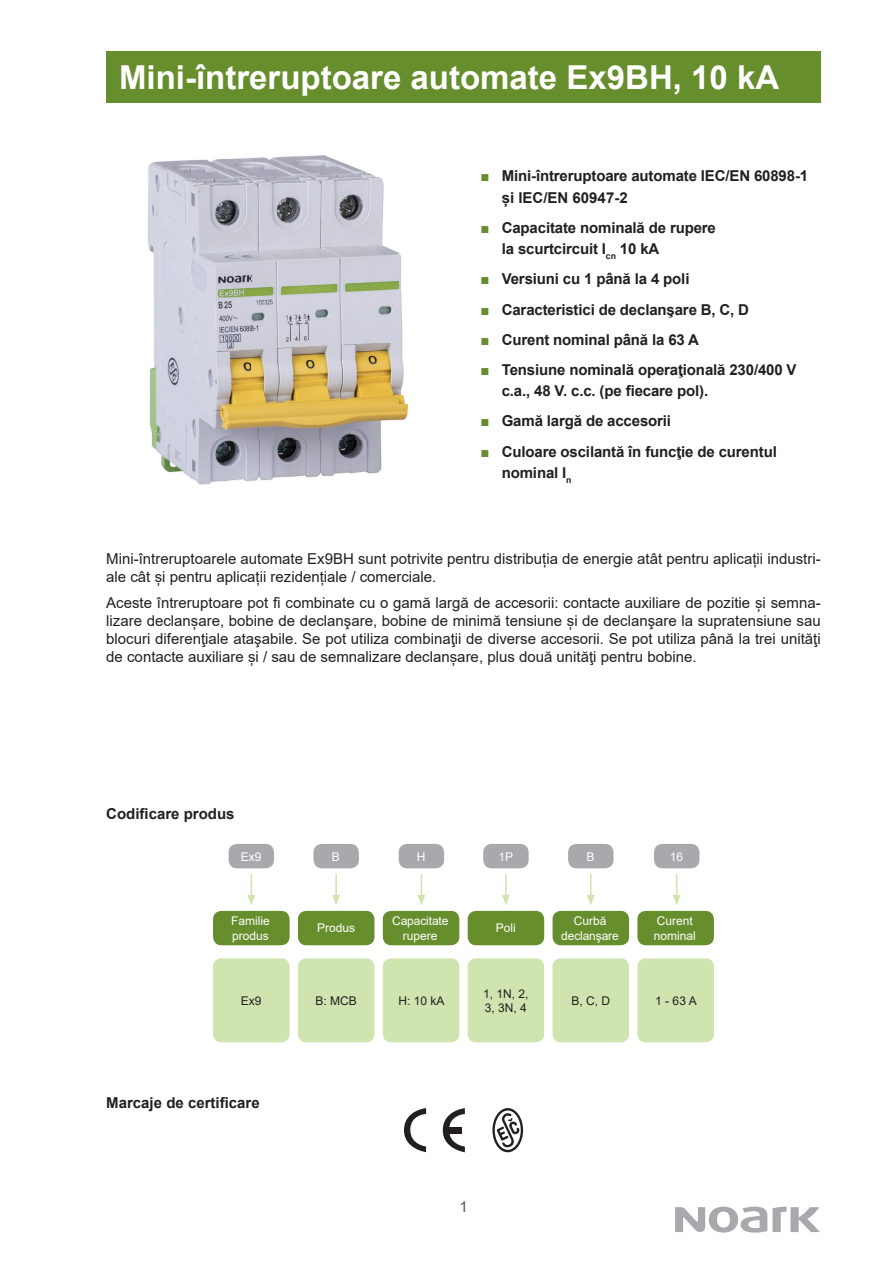
<style>
.page{position:relative;width:893px;height:1263px;background:#fff}
.page>*{position:absolute;margin:0;border:0;box-sizing:border-box;transform-origin:0 0}
.t1{font:700 33px "Arial";color:#fff}
.t2{font:15px/18px "Arial";color:#231f20}
.t3{font:700 15px/21.6px "Arial";letter-spacing:-.01em;color:#231f20}
.t4{font:15px "Arial";color:#57585a}
.t5{font:12px/14.4px "Arial";color:#fff}
.t6{font:12px/14.4px "Arial";color:#231f20}
.s1{color:#668e2c}
</style>
<div class="page">
<svg style="left:675px;top:1206px;width:145px;height:26px"></svg>
<div style="left:106px;top:51px;width:715px;height:51px;background:#668e2c"></div>
<svg style="left:492px;top:1108px;width:31px;height:44px"></svg>
<svg style="left:404px;top:1108px;width:22px;height:44px"></svg>
<svg style="left:443px;top:1108px;width:22px;height:44px"></svg>
<div style="left:447px;top:1127px;width:15px;height:6px;background:#231f20"></div>
<img style="left:147px;top:155px;width:262px;height:330px">
<div style="left:229px;top:844px;width:45px;height:24px;background:#a8a9ad;border-radius:9px"></div>
<div style="left:213px;top:911px;width:77px;height:34px;background:#668e2c;border-radius:9px"></div>
<div style="left:213px;top:958px;width:77px;height:84px;background:#cfe4ae;border-radius:9px"></div>
<div style="left:313px;top:844px;width:46px;height:24px;background:#a8a9ad;border-radius:9px"></div>
<div style="left:298px;top:911px;width:76px;height:34px;background:#668e2c;border-radius:9px"></div>
<div style="left:298px;top:958px;width:76px;height:84px;background:#cfe4ae;border-radius:9px"></div>
<div style="left:399px;top:844px;width:45px;height:24px;background:#a8a9ad;border-radius:9px"></div>
<div style="left:383px;top:911px;width:76px;height:34px;background:#668e2c;border-radius:9px"></div>
<div style="left:383px;top:958px;width:76px;height:84px;background:#cfe4ae;border-radius:9px"></div>
<div style="left:483px;top:844px;width:46px;height:24px;background:#a8a9ad;border-radius:9px"></div>
<div style="left:468px;top:911px;width:76px;height:34px;background:#668e2c;border-radius:9px"></div>
<div style="left:468px;top:958px;width:76px;height:84px;background:#cfe4ae;border-radius:9px"></div>
<div style="left:568px;top:844px;width:45px;height:24px;background:#a8a9ad;border-radius:9px"></div>
<div style="left:552px;top:911px;width:77px;height:34px;background:#668e2c;border-radius:9px"></div>
<div style="left:552px;top:958px;width:77px;height:84px;background:#cfe4ae;border-radius:9px"></div>
<div style="left:654px;top:844px;width:45px;height:24px;background:#a8a9ad;border-radius:9px"></div>
<div style="left:637px;top:911px;width:77px;height:34px;background:#668e2c;border-radius:9px"></div>
<div style="left:637px;top:958px;width:77px;height:84px;background:#cfe4ae;border-radius:9px"></div>
<svg style="left:247px;top:874px;width:8px;height:31px"></svg>
<hr style="left:335px;top:874px;width:2px;height:23px;background:#cfe4ae">
<svg style="left:332px;top:895px;width:8px;height:10px"></svg>
<svg style="left:418px;top:874px;width:7px;height:31px"></svg>
<hr style="left:505px;top:874px;width:2px;height:23px;background:#cfe4ae">
<svg style="left:502px;top:895px;width:8px;height:10px"></svg>
<hr style="left:590px;top:874px;width:2px;height:23px;background:#cfe4ae">
<svg style="left:587px;top:895px;width:8px;height:10px"></svg>
<svg style="left:673px;top:874px;width:8px;height:31px"></svg>
<h1 class="t1" style="left:119px;top:54px;width:662px">Mini-întreruptoare automate Ex9BH, 10 kA</h1>
<p class="t3" style="left:502px;top:165px;width:308px;text-indent:-21px"><span class="s1">■</span> Mini-întreruptoare automate IEC/EN 60898-1 și IEC/EN 60947-2</p>
<p class="t3" style="left:502px;top:217px;width:216px;text-indent:-21px"><span class="s1">■</span> Capacitate nominală de rupere la scurtcircuit I<sub>cn</sub> 10 kA</p>
<p class="t3" style="left:480px;top:269px;width:210px"><span class="s1">■</span> Versiuni cu 1 până la 4 poli</p>
<p class="t3" style="left:480px;top:299px;width:270px"><span class="s1">■</span> Caracteristici de declanşare B, C, D</p>
<p class="t3" style="left:480px;top:329px;width:220px"><span class="s1">■</span> Curent nominal până la 63 A</p>
<p class="t3" style="left:502px;top:359px;width:296px;text-indent:-21px"><span class="s1">■</span> Tensiune nominală operaţională 230/400 V c.a., 48 V. c.c. (pe fiecare pol).</p>
<p class="t3" style="left:480px;top:411px;width:192px"><span class="s1">■</span> Gamă largă de accesorii</p>
<p class="t3" style="left:502px;top:441px;width:277px;text-indent:-21px"><span class="s1">■</span> Culoare oscilantă în funcţie de curentul nominal I<sub>n</sub></p>
<p class="t2" style="left:106px;top:549px;width:716px">Mini-întreruptoarele automate Ex9BH sunt potrivite pentru distribuția de energie atât pentru aplicații industri&shy;ale cât și pentru aplicații rezidențiale / comerciale.</p>
<p class="t2" style="left:106px;top:594px;width:716px;text-align:justify">Aceste întreruptoare pot fi combinate cu o gamă largă de accesorii: contacte auxiliare de pozitie și semna&shy;lizare declanșare, bobine de declanşare, bobine de minimă tensiune și de declanşare la supratensiune sau blocuri diferenţiale ataşabile. Se pot utiliza combinaţii de diverse accesorii. Se pot utiliza până la trei unităţi de contacte auxiliare și / sau de semnalizare declanșare, plus două unităţi pentru bobine.</p>
<p class="t3" style="left:106px;top:803px;width:130px">Codificare produs</p>
<p class="t5" style="left:241px;top:849px;width:22px">Ex9</p>
<p class="t5" style="left:231px;top:914px;width:40px">Familie produs</p>
<p class="t6" style="left:241px;top:993px;width:22px">Ex9</p>
<p class="t3" style="left:106px;top:1092px;width:155px">Marcaje de certificare</p>
<p class="t5" style="left:332px;top:849px;width:10px">B</p>
<p class="t5" style="left:417px;top:849px;width:10px">H</p>
<p class="t5" style="left:498px;top:849px;width:16px">1P</p>
<p class="t5" style="left:587px;top:849px;width:10px">B</p>
<p class="t5" style="left:670px;top:849px;width:15px">16</p>
<p class="t5" style="left:317px;top:921px;width:40px">Produs</p>
<p class="t5" style="left:392px;top:914px;width:58px;text-align:center">Capacitate rupere</p>
<p class="t5" style="left:496px;top:921px;width:22px">Poli</p>
<p class="t5" style="left:561px;top:914px;width:59px;text-align:center">Curbă declanşare</p>
<p class="t5" style="left:654px;top:914px;width:44px">Curent nominal</p>
<p class="t6" style="left:315px;top:993px;width:43px">B: MCB</p>
<p class="t6" style="left:398px;top:993px;width:48px">H: 10 kA</p>
<p class="t6" style="left:483px;top:986px;width:47px">1, 1N, 2,<br>3, 3N, 4</p>
<p class="t6" style="left:571px;top:993px;width:40px">B, C, D</p>
<p class="t6" style="left:655px;top:993px;width:43px">1 - 63 A</p>
<p class="t4" style="left:459px;top:1197px;width:10px">1</p>
</div>
